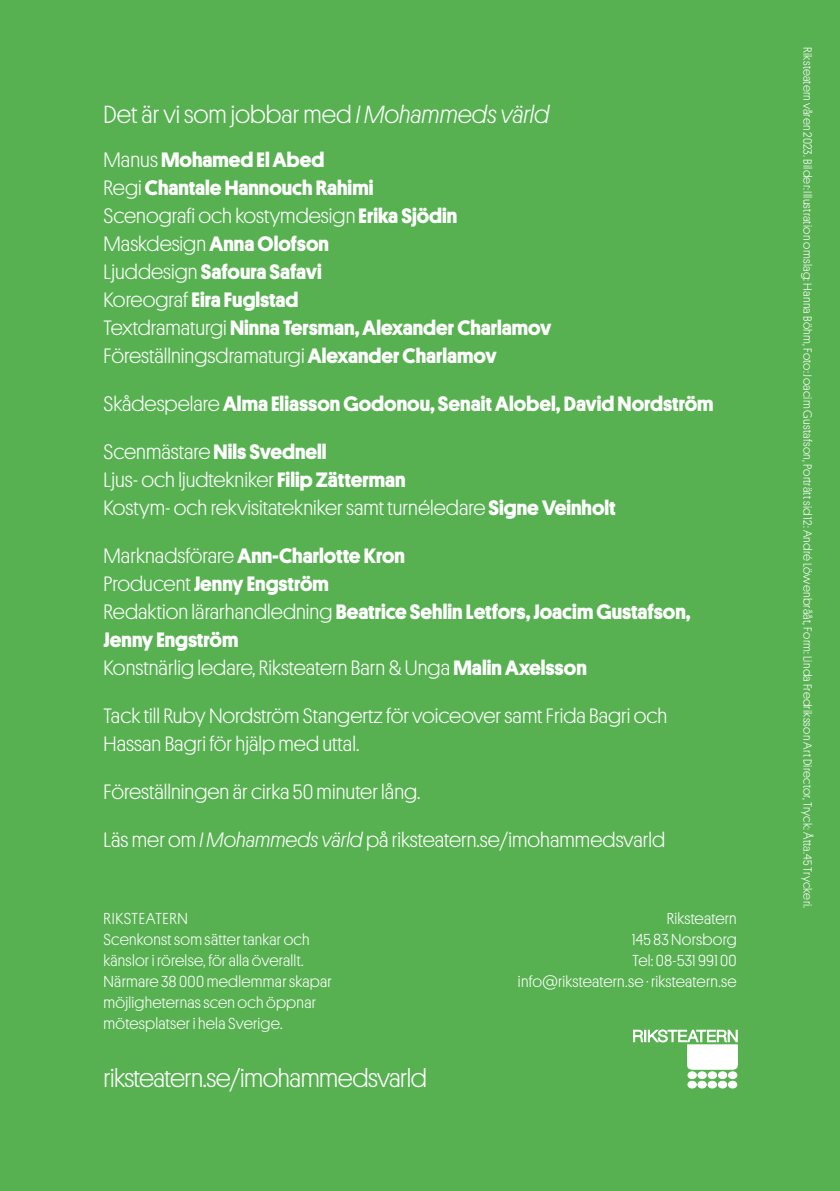
<style>
.page{position:relative;width:840px;height:1191px;background:#fff}
.page>*{position:absolute;margin:0;border:0;box-sizing:border-box;transform-origin:0 0}
.t1{font:26px "Stage Sans";letter-spacing:-.02em;color:#fff}
.t2{font:300 25px "Stage Sans";color:#fff}
.t3{font:700 21px/28px "Stage Sans";color:#fff}
.t4{font:21px/28px "Stage Sans";color:#fff}
.t5{font:16px/21px "Stage Sans";letter-spacing:.015em;color:#fff;text-align:right}
.t6{font:12px "Stage Sans";letter-spacing:.025em;color:#fff}
.s1{font-family:"Platform";font-style:italic}
.s2{font-weight:400}
.s3{font-weight:700}
.s4{font-family:"Platform";font-weight:300;font-style:italic}
</style>
<div class="page">
<div style="left:0;top:0;width:839px;height:1191px;background:#57b151"></div>
<svg style="left:633px;top:1030px;width:104px;height:39px"></svg>
<div style="left:687px;top:1071px;width:9px;height:7px;background:#fff;border-radius:50%"></div>
<div style="left:687px;top:1071px;width:9px;height:8px;border:1px solid #fff;border-radius:50%"></div>
<div style="left:697px;top:1071px;width:9px;height:7px;background:#fff;border-radius:50%"></div>
<div style="left:697px;top:1071px;width:9px;height:8px;border:1px solid #fff;border-radius:50%"></div>
<div style="left:707px;top:1071px;width:9px;height:7px;background:#fff;border-radius:50%"></div>
<div style="left:707px;top:1071px;width:9px;height:8px;border:1px solid #fff;border-radius:50%"></div>
<div style="left:718px;top:1071px;width:8px;height:7px;background:#fff;border-radius:50%"></div>
<div style="left:717px;top:1071px;width:9px;height:8px;border:1px solid #fff;border-radius:50%"></div>
<div style="left:687px;top:1081px;width:9px;height:7px;background:#fff;border-radius:50%"></div>
<div style="left:687px;top:1081px;width:9px;height:7px;border:1px solid #fff;border-radius:50%"></div>
<div style="left:697px;top:1081px;width:9px;height:7px;background:#fff;border-radius:50%"></div>
<div style="left:697px;top:1081px;width:9px;height:7px;border:1px solid #fff;border-radius:50%"></div>
<div style="left:707px;top:1081px;width:9px;height:7px;background:#fff;border-radius:50%"></div>
<div style="left:707px;top:1081px;width:9px;height:7px;border:1px solid #fff;border-radius:50%"></div>
<div style="left:718px;top:1081px;width:8px;height:7px;background:#fff;border-radius:50%"></div>
<div style="left:717px;top:1081px;width:9px;height:7px;border:1px solid #fff;border-radius:50%"></div>
<div style="left:728px;top:1071px;width:8px;height:7px;background:#fff;border-radius:50%"></div>
<div style="left:727px;top:1071px;width:9px;height:8px;border:1px solid #fff;border-radius:50%"></div>
<div style="left:728px;top:1081px;width:8px;height:7px;background:#fff;border-radius:50%"></div>
<div style="left:727px;top:1081px;width:9px;height:7px;border:1px solid #fff;border-radius:50%"></div>
<p class="t2" style="left:103px;top:96px;width:447px">Det är vi som jobbar med <span class="s1">I Mohammeds värld</span></p>
<p class="t3" style="left:103px;top:144px;width:449px"><span class="s2">Manus</span> Mohamed El Abed<br><span class="s2">Regi</span> Chantale Hannouch Rahimi<br><span class="s2">Scenografi och kostymdesign</span> Erika Sjödin <span class="s2">Maskdesign</span> Anna Olofson<br><span class="s2">Ljuddesign</span> Safoura Safavi<br><span class="s2">Koreograf</span> Eira Fuglstad<br><span class="s2">Textdramaturgi</span> Ninna Tersman, Alexander Charlamov <span class="s2">Föreställningsdramaturgi</span> Alexander Charlamov</p>
<p class="t3" style="left:103px;top:388px;width:611px"><span class="s2">Skådespelare</span> Alma Eliasson Godonou, Senait Alobel, David Nordström</p>
<p class="t4" style="left:103px;top:436px;width:513px">Scenmästare <span class="s3">Nils Svednell<br></span>Ljus- och ljudtekniker <span class="s3">Filip Zätterman<br></span>Kostym- och rekvisitatekniker samt turnéledare <span class="s3">Signe Veinholt</span></p>
<p class="t3" style="left:103px;top:540px;width:588px"><span class="s2">Marknadsförare</span> Ann-Charlotte Kron<br><span class="s2">Producent</span> Jenny Engström<br><span class="s2">Redaktion lärarhandledning</span> Beatrice Sehlin Letfors, Joacim Gustafson, Jenny Engström<br><span class="s2">Konstnärlig ledare, Riksteatern Barn &amp; Unga</span> Malin Axelsson</p>
<p class="t4" style="left:103px;top:700px;width:565px">Tack till Ruby Nordström Stangertz för voiceover samt Frida Bagri och<br>Hassan Bagri för hjälp med uttal.</p>
<p class="t4" style="left:103px;top:776px;width:318px">Föreställningen är cirka 50 minuter lång.</p>
<p class="t4" style="left:103px;top:824px;width:563px">Läs mer om <span class="s4">I Mohammeds värld</span> på riksteatern.se/imohammedsvarld</p>
<p class="t5" style="left:103px;top:907px;width:230px;text-align:left">RIKSTEATERN<br>Scenkonst som sätter tankar och känslor i rörelse, för alla överallt.<br>Närmare 38 000 medlemmar skapar möjligheternas scen och öppnar mötesplatser i hela Sverige.</p>
<p class="t1" style="left:103px;top:1059px;width:325px">riksteatern.se/imohammedsvarld</p>
<p class="t5" style="left:517px;top:907px;width:220px">Riksteatern<br>145 83 Norsborg<br>Tel: 08-531 991 00 info@riksteatern.se · riksteatern.se</p>
<p class="t6" style="left:815px;top:47px;width:862px;rotate:90deg">Riksteatern våren 2023. Bilder: Illustration omslag: Hanna Böhm, Foto: Joacim Gustafson, Porträtt sid 12: André Löwenbrååt, Form: Linda Fredriksson Art Director, Tryck: Åtta.45 Tryckeri.</p>
</div>
